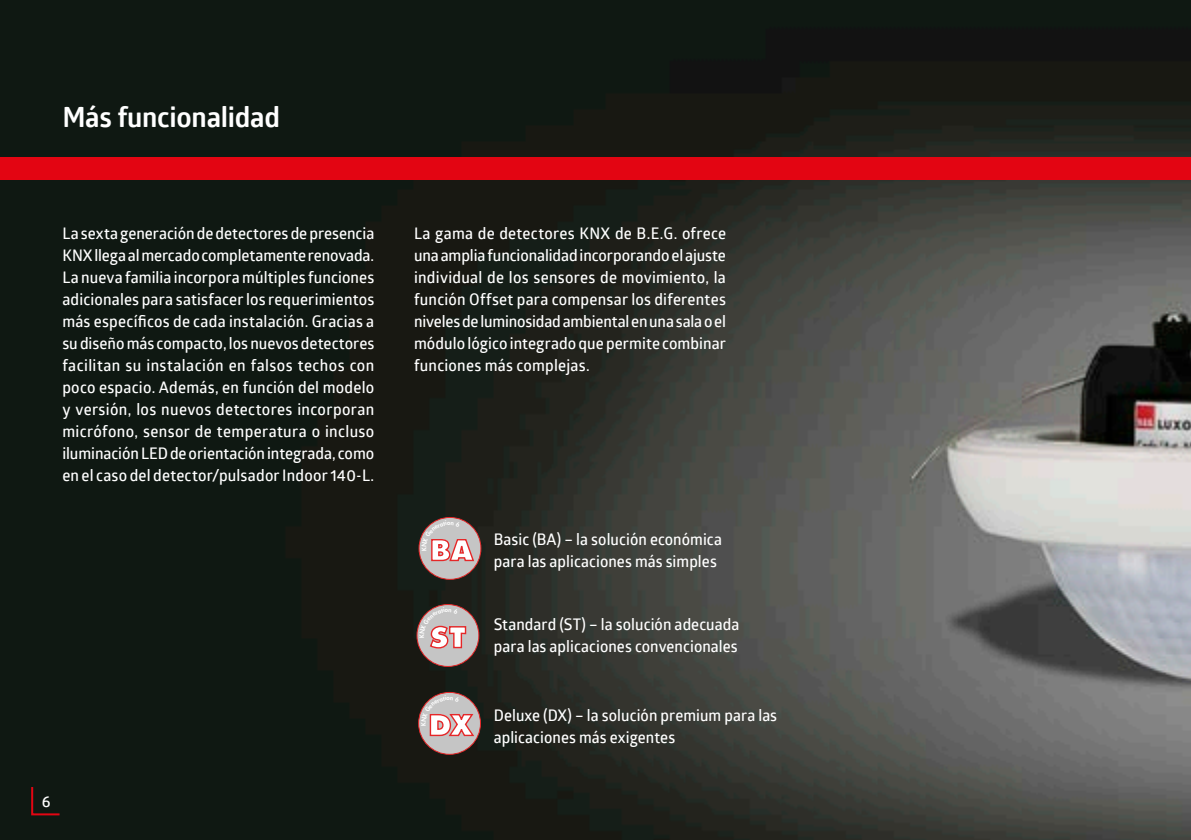
<style>
.page{position:relative;width:1191px;height:840px;background:#fff}
.page>*{position:absolute;margin:0;border:0;box-sizing:border-box;transform-origin:0 0}
.t1{font:700 28px "Glober";letter-spacing:-.01em;color:#fff}
.t2{font:800 27.4px "Futura";color:#fff}
.t3{font:600 16px/22px "Glober";letter-spacing:.005em;color:#fff;text-align:justify}
.t4{font:600 16px/22px "Glober";letter-spacing:.005em;color:#fff;scale:.96 1}
</style>
<div class="page">
<img style="left:0;top:0;width:1191px;height:839px">
<div style="left:0;top:157px;width:1191px;height:23px;background:#e30512"></div>
<div style="left:419px;top:517px;width:62px;height:62px;background:#c5c5c5;border-radius:50%"></div>
<div style="left:418px;top:516px;width:63px;height:63px;border:1px solid #e52728;border-radius:50%"></div>
<div style="left:417px;top:604px;width:62px;height:62px;background:#c5c5c5;border-radius:50%"></div>
<div style="left:416px;top:603px;width:63px;height:63px;border:1px solid #e52728;border-radius:50%"></div>
<div style="left:418px;top:692px;width:62px;height:61px;background:#c5c5c5;border-radius:50%"></div>
<div style="left:418px;top:691px;width:63px;height:63px;border:1px solid #e52728;border-radius:50%"></div>
<svg style="left:30px;top:784px;width:32px;height:31px"></svg>
<svg style="left:421px;top:520px;width:54px;height:41px"></svg>
<svg style="left:419px;top:607px;width:48px;height:42px"></svg>
<svg style="left:421px;top:695px;width:54px;height:42px"></svg>
<h1 class="t1" style="left:62px;top:97px;width:219px">Más funcionalidad</h1>
<p class="t3" style="left:62px;top:221px;width:313px">La sexta generación de detectores de presencia KNX llega al mercado completamente renovada.<br>La nueva familia incorpora múltiples funciones adicionales para satisfacer los requerimientos más específicos de cada instalación. Gracias a su diseño más compacto, los nuevos detectores facilitan su instalación en falsos techos con poco espacio. Además, en función del modelo y versión, los nuevos detectores incorporan micrófono, sensor de temperatura o incluso iluminación LED de orientación integrada, como en el caso del detector/pulsador Indoor 140-L.</p>
<p class="t3" style="left:414px;top:221px;width:313px">La gama de detectores KNX de B.E.G. ofrece una amplia funcionalidad incorporando el ajuste individual de los sensores de movimiento, la función Offset para compensar los diferentes niveles de luminosidad ambiental en una sala o el módulo lógico integrado que permite combinar funciones más complejas.</p>
<h2 class="t2" style="left:430px;top:533px;width:44px">BA</h2>
<h2 class="t2" style="left:430px;top:620px;width:37px">ST</h2>
<p class="t4" style="left:494px;top:527px;width:239px">Basic (BA) – la solución económica para las aplicaciones más simples</p>
<p class="t4" style="left:494px;top:612px;width:257px">Standard (ST) – la solución adecuada para las aplicaciones convencionales</p>
<p class="t3" style="left:42px;top:788px;width:10px">6</p>
<h2 class="t2" style="left:429px;top:707px;width:46px">DX</h2>
<p class="t4" style="left:494px;top:703px;width:297px">Deluxe (DX) – la solución premium para las aplicaciones más exigentes</p>
</div>
